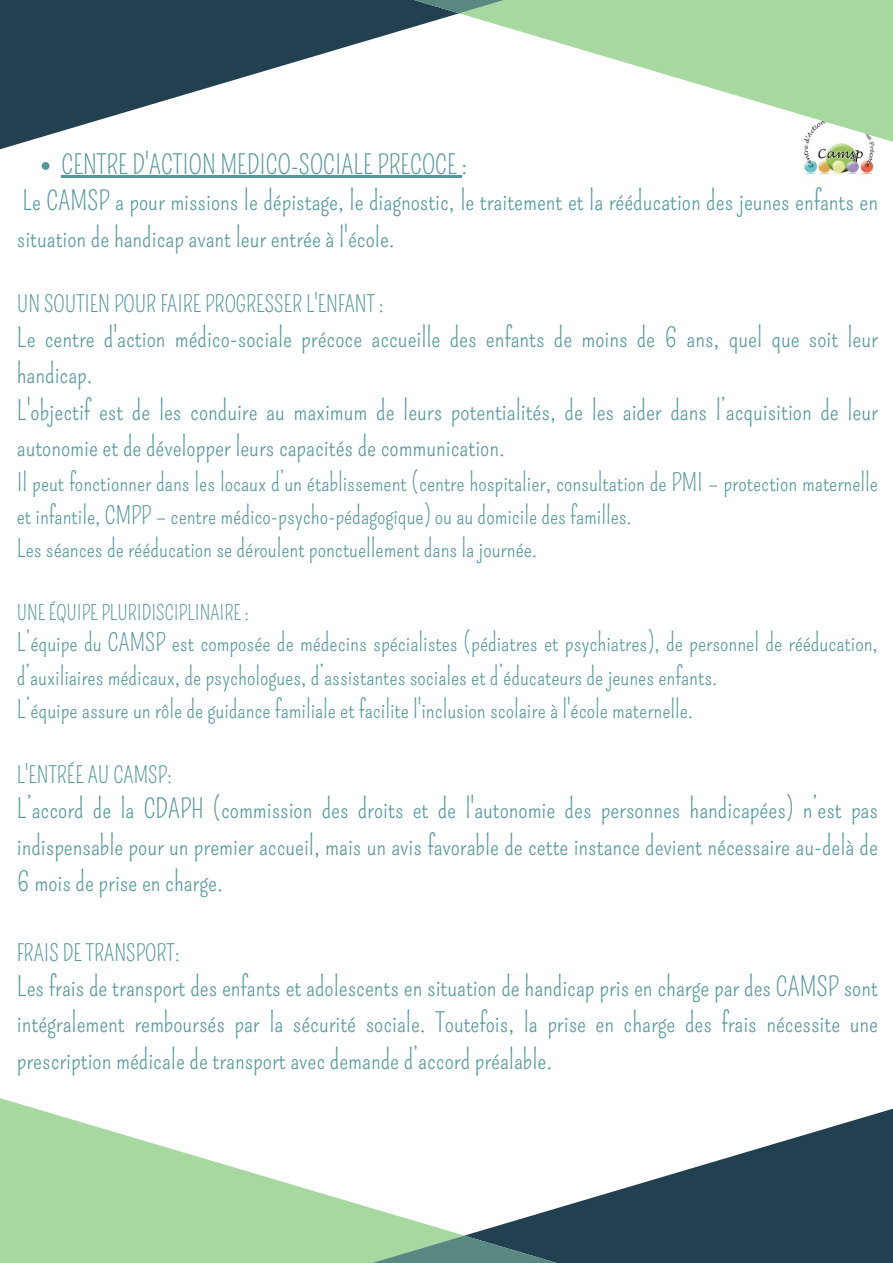
<style>
.page{position:relative;width:893px;height:1263px;background:#fff}
.page>*{position:absolute;margin:0;border:0;box-sizing:border-box;transform-origin:0 0}
.t1{font:26.25px/36.6px "Pompiere";color:#53979d}
.t2{font:24px/33.2px "Pompiere";color:#53979d}
.t3{font:22.5px "Pompiere";color:#53979d}
.t4{font:20.25px "Pompiere";color:#53979d}
</style>
<div class="page">
<svg style="left:466px;top:1108px;width:427px;height:155px;fill:#224050"></svg>
<svg style="left:0;top:1098px;width:462px;height:165px;fill:#a6d8a0"></svg>
<svg style="left:249px;top:1235px;width:430px;height:28px;background:#618b7a"></svg>
<svg style="left:0;top:0;width:459px;height:178px"></svg>
<svg style="left:459px;top:0;width:434px;height:178px"></svg>
<svg style="left:245px;top:0;width:428px;height:13px;background:#638b79"></svg>
<p class="t1" style="left:62px;top:147px;width:407px">CENTRE D'ACTION MEDICO-SOCIALE PRECOCE :</p>
<p class="t1" style="left:17px;top:183px;width:862px">Le CAMSP a pour missions le dépistage, le diagnostic, le traitement et la rééducation des jeunes enfants en situation de handicap avant leur entrée à l'école.</p>
<p class="t3" style="left:17px;top:291px;width:368px">UN SOUTIEN POUR FAIRE PROGRESSER L'ENFANT :</p>
<p class="t1" style="left:17px;top:319px;width:862px">Le centre d'action médico-sociale précoce accueille des enfants de moins de 6 ans, quel que soit leur handicap.</p>
<p class="t1" style="left:17px;top:393px;width:862px">L'objectif est de les conduire au maximum de leurs potentialités, de les aider dans l’acquisition de leur autonomie et de développer leurs capacités de communication.</p>
<p class="t2" style="left:17px;top:466px;width:862px">Il peut fonctionner dans les locaux d’un établissement (centre hospitalier, consultation de PMI – protection maternelle et infantile, CMPP – centre médico-psycho-pédagogique) ou au domicile des familles.</p>
<p class="t2" style="left:17px;top:532px;width:522px">Les séances de rééducation se déroulent ponctuellement dans la journée.</p>
<p class="t4" style="left:17px;top:601px;width:234px">UNE ÉQUIPE PLURIDISCIPLINAIRE :</p>
<p class="t2" style="left:17px;top:627px;width:862px">L’équipe du CAMSP est composée de médecins spécialistes (pédiatres et psychiatres), de personnel de rééducation, d’auxiliaires médicaux, de psychologues, d’assistantes sociales et d’éducateurs de jeunes enfants.</p>
<p class="t2" style="left:17px;top:693px;width:678px">L’équipe assure un rôle de guidance familiale et facilite l'inclusion scolaire à l'école maternelle.</p>
<p class="t3" style="left:17px;top:762px;width:157px">L'ENTRÉE AU CAMSP:</p>
<p class="t1" style="left:17px;top:791px;width:862px;text-align:justify">L’accord de la CDAPH (commission des droits et de l'autonomie des personnes handicapées) n’est pas indispensable pour un premier accueil, mais un avis favorable de cette instance devient nécessaire au-delà de 6 mois de prise en charge.</p>
<p class="t3" style="left:17px;top:940px;width:164px">FRAIS DE TRANSPORT:</p>
<p class="t1" style="left:17px;top:969px;width:862px;text-align:justify">Les frais de transport des enfants et adolescents en situation de handicap pris en charge par des CAMSP sont intégralement remboursés par la sécurité sociale. Toutefois, la prise en charge des frais nécessite une prescription médicale de transport avec demande d’accord préalable.</p>
</div>
